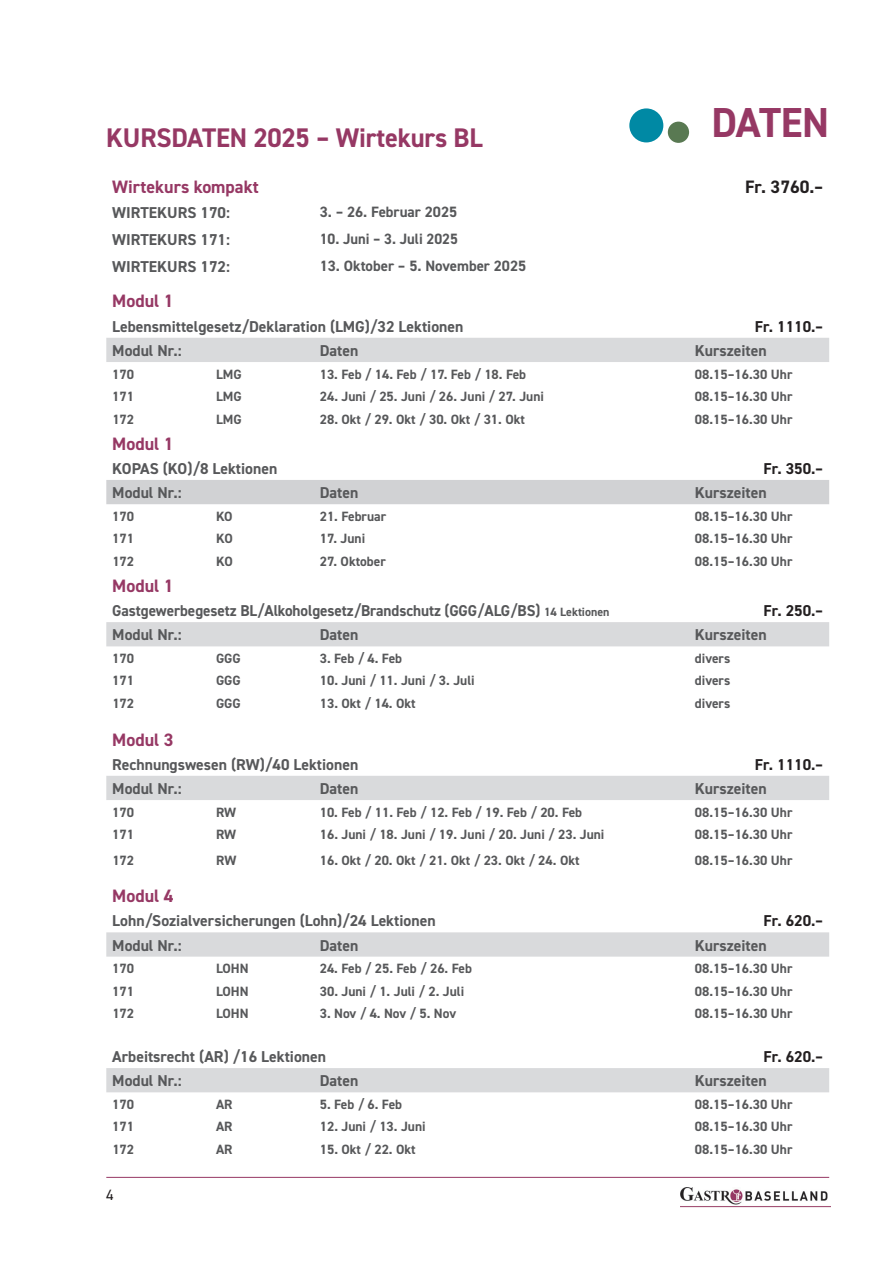
<style>
.page{position:relative;width:893px;height:1263px;background:#fff}
.page>*{position:absolute;margin:0;border:0;box-sizing:border-box;transform-origin:0 0}
.t1{font:700 42px "DIN2014";letter-spacing:-.02em;color:#963864}
.t2{font:700 27px "DIN2014";letter-spacing:-.01em;color:#963864}
.t3{font:700 18px "DIN2014";color:#963864}
.t4{font:700 18px "DIN2014";color:#231f20}
.t5{font:700 15.75px "DIN2014";color:#57585a}
.t6{font:700 15.75px "DIN2014";color:#231f20}
.t7{font:700 15px "DIN2014";color:#57585a}
.t8{font:15px "DIN2014";color:#231f20}
.t9{font:700 13.5px "DIN2014";color:#57585a}
.s1{font-size:12px}
</style>
<div class="page">
<img style="left:680px;top:1187px;width:150px;height:21px">
<hr style="left:106px;top:1177px;width:723px;height:1px;background:#963864">
<div style="left:629px;top:108px;width:34px;height:34px;background:#0089a4;border-radius:50%"></div>
<div style="left:668px;top:122px;width:21px;height:21px;background:#597952;border-radius:50%"></div>
<svg style="left:106px;top:338px;width:723px;height:619px"></svg>
<div style="left:106px;top:480px;width:723px;height:24px;background:#d1d2d4"></div>
<div style="left:106px;top:1068px;width:723px;height:24px;background:#d9dadc"></div>
<h2 class="t2" style="left:106px;top:120px;width:378px">KURSDATEN 2025 – Wirtekurs BL</h2>
<h1 class="t1" style="left:711px;top:94px;width:119px">DATEN</h1>
<h3 class="t3" style="left:112px;top:175px;width:148px">Wirtekurs kompakt</h3>
<h3 class="t4" style="left:745px;top:175px;width:79px">Fr. 3760.–</h3>
<p class="t5" style="left:112px;top:202px;width:119px">WIRTEKURS 170:</p>
<p class="t7" style="left:320px;top:202px;width:139px">3. – 26. Februar 2025</p>
<p class="t5" style="left:112px;top:229px;width:119px">WIRTEKURS 171:</p>
<p class="t7" style="left:320px;top:229px;width:140px">10. Juni – 3. Juli 2025</p>
<p class="t5" style="left:112px;top:256px;width:119px">WIRTEKURS 172:</p>
<p class="t7" style="left:320px;top:256px;width:208px">13. Oktober – 5. November 2025</p>
<h3 class="t3" style="left:112px;top:289px;width:63px">Modul 1</h3>
<p class="t5" style="left:112px;top:316px;width:353px">Lebensmittelgesetz/Deklaration (LMG)/32 Lektionen</p>
<p class="t6" style="left:755px;top:316px;width:70px">Fr. 1110.–</p>
<p class="t5" style="left:112px;top:340px;width:71px">Modul Nr.:</p>
<p class="t5" style="left:320px;top:340px;width:40px">Daten</p>
<p class="t5" style="left:695px;top:340px;width:73px">Kurszeiten</p>
<p class="t9" style="left:112px;top:365px;width:23px">170</p>
<p class="t9" style="left:216px;top:365px;width:27px">LMG</p>
<p class="t9" style="left:320px;top:365px;width:208px">13. Feb / 14. Feb / 17. Feb / 18. Feb</p>
<p class="t9" style="left:695px;top:365px;width:99px">08.15–16.30 Uhr</p>
<p class="t9" style="left:112px;top:387px;width:23px">171</p>
<p class="t9" style="left:216px;top:387px;width:27px">LMG</p>
<p class="t9" style="left:320px;top:387px;width:226px">24. Juni / 25. Juni / 26. Juni / 27. Juni</p>
<p class="t9" style="left:695px;top:387px;width:99px">08.15–16.30 Uhr</p>
<p class="t9" style="left:112px;top:410px;width:23px">172</p>
<p class="t9" style="left:216px;top:410px;width:27px">LMG</p>
<p class="t9" style="left:320px;top:410px;width:207px">28. Okt / 29. Okt / 30. Okt / 31. Okt</p>
<p class="t9" style="left:695px;top:410px;width:99px">08.15–16.30 Uhr</p>
<h3 class="t3" style="left:112px;top:431px;width:63px">Modul 1</h3>
<p class="t5" style="left:112px;top:458px;width:167px">KOPAS (KO)/8 Lektionen</p>
<p class="t6" style="left:763px;top:458px;width:61px">Fr. 350.–</p>
<p class="t5" style="left:112px;top:482px;width:71px">Modul Nr.:</p>
<p class="t5" style="left:320px;top:482px;width:40px">Daten</p>
<p class="t5" style="left:695px;top:482px;width:73px">Kurszeiten</p>
<p class="t9" style="left:112px;top:507px;width:23px">170</p>
<p class="t9" style="left:216px;top:507px;width:18px">KO</p>
<p class="t9" style="left:320px;top:507px;width:68px">21. Februar</p>
<p class="t9" style="left:695px;top:507px;width:99px">08.15–16.30 Uhr</p>
<p class="t9" style="left:112px;top:530px;width:23px">171</p>
<p class="t9" style="left:216px;top:530px;width:18px">KO</p>
<p class="t9" style="left:320px;top:530px;width:47px">17. Juni</p>
<p class="t9" style="left:695px;top:530px;width:99px">08.15–16.30 Uhr</p>
<p class="t9" style="left:112px;top:552px;width:23px">172</p>
<p class="t9" style="left:216px;top:552px;width:18px">KO</p>
<p class="t9" style="left:320px;top:552px;width:68px">27. Oktober</p>
<p class="t9" style="left:695px;top:552px;width:99px">08.15–16.30 Uhr</p>
<h3 class="t3" style="left:112px;top:574px;width:63px">Modul 1</h3>
<p class="t5" style="left:112px;top:600px;width:499px">Gastgewerbegesetz BL/Alkoholgesetz/Brandschutz (GGG/ALG/BS) <span class="s1">14 Lektionen</span></p>
<p class="t6" style="left:763px;top:600px;width:61px">Fr. 250.–</p>
<p class="t5" style="left:112px;top:624px;width:71px">Modul Nr.:</p>
<p class="t5" style="left:320px;top:624px;width:40px">Daten</p>
<p class="t5" style="left:695px;top:624px;width:73px">Kurszeiten</p>
<p class="t9" style="left:112px;top:649px;width:23px">170</p>
<p class="t9" style="left:216px;top:649px;width:26px">GGG</p>
<p class="t9" style="left:320px;top:649px;width:84px">3. Feb / 4. Feb</p>
<p class="t9" style="left:695px;top:649px;width:37px">divers</p>
<p class="t9" style="left:112px;top:672px;width:23px">171</p>
<p class="t9" style="left:216px;top:672px;width:26px">GGG</p>
<p class="t9" style="left:320px;top:672px;width:156px">10. Juni / 11. Juni / 3. Juli</p>
<p class="t9" style="left:695px;top:672px;width:37px">divers</p>
<p class="t9" style="left:112px;top:694px;width:23px">172</p>
<p class="t9" style="left:216px;top:694px;width:26px">GGG</p>
<p class="t9" style="left:320px;top:694px;width:97px">13. Okt / 14. Okt</p>
<p class="t9" style="left:695px;top:694px;width:37px">divers</p>
<h3 class="t3" style="left:112px;top:727px;width:63px">Modul 3</h3>
<p class="t5" style="left:112px;top:754px;width:248px">Rechnungswesen (RW)/40 Lektionen</p>
<p class="t6" style="left:755px;top:754px;width:70px">Fr. 1110.–</p>
<p class="t5" style="left:112px;top:778px;width:71px">Modul Nr.:</p>
<p class="t5" style="left:320px;top:778px;width:40px">Daten</p>
<p class="t5" style="left:695px;top:778px;width:73px">Kurszeiten</p>
<p class="t9" style="left:112px;top:803px;width:23px">170</p>
<p class="t9" style="left:216px;top:803px;width:22px">RW</p>
<p class="t9" style="left:320px;top:803px;width:264px">10. Feb / 11. Feb / 12. Feb / 19. Feb / 20. Feb</p>
<p class="t9" style="left:695px;top:803px;width:99px">08.15–16.30 Uhr</p>
<p class="t9" style="left:112px;top:825px;width:23px">171</p>
<p class="t9" style="left:216px;top:825px;width:22px">RW</p>
<p class="t9" style="left:320px;top:825px;width:286px">16. Juni / 18. Juni / 19. Juni / 20. Juni / 23. Juni</p>
<p class="t9" style="left:695px;top:825px;width:99px">08.15–16.30 Uhr</p>
<p class="t9" style="left:112px;top:851px;width:23px">172</p>
<p class="t9" style="left:216px;top:851px;width:22px">RW</p>
<p class="t9" style="left:320px;top:851px;width:261px">16. Okt / 20. Okt / 21. Okt / 23. Okt / 24. Okt</p>
<p class="t9" style="left:695px;top:851px;width:99px">08.15–16.30 Uhr</p>
<h3 class="t3" style="left:112px;top:884px;width:63px">Modul 4</h3>
<p class="t5" style="left:112px;top:910px;width:325px">Lohn/Sozialversicherungen (Lohn)/24 Lektionen</p>
<p class="t6" style="left:763px;top:910px;width:61px">Fr. 620.–</p>
<p class="t5" style="left:112px;top:935px;width:71px">Modul Nr.:</p>
<p class="t5" style="left:320px;top:935px;width:40px">Daten</p>
<p class="t5" style="left:695px;top:935px;width:73px">Kurszeiten</p>
<p class="t9" style="left:112px;top:959px;width:23px">170</p>
<p class="t9" style="left:216px;top:959px;width:34px">LOHN</p>
<p class="t9" style="left:320px;top:959px;width:154px">24. Feb / 25. Feb / 26. Feb</p>
<p class="t9" style="left:695px;top:959px;width:99px">08.15–16.30 Uhr</p>
<p class="t9" style="left:112px;top:982px;width:23px">171</p>
<p class="t9" style="left:216px;top:982px;width:34px">LOHN</p>
<p class="t9" style="left:320px;top:982px;width:146px">30. Juni / 1. Juli / 2. Juli</p>
<p class="t9" style="left:695px;top:982px;width:99px">08.15–16.30 Uhr</p>
<p class="t9" style="left:112px;top:1004px;width:23px">172</p>
<p class="t9" style="left:216px;top:1004px;width:34px">LOHN</p>
<p class="t9" style="left:320px;top:1004px;width:138px">3. Nov / 4. Nov / 5. Nov</p>
<p class="t9" style="left:695px;top:1004px;width:99px">08.15–16.30 Uhr</p>
<p class="t5" style="left:112px;top:1046px;width:215px">Arbeitsrecht (AR) /16 Lektionen</p>
<p class="t6" style="left:763px;top:1046px;width:61px">Fr. 620.–</p>
<p class="t5" style="left:112px;top:1070px;width:71px">Modul Nr.:</p>
<p class="t5" style="left:320px;top:1070px;width:40px">Daten</p>
<p class="t5" style="left:695px;top:1070px;width:73px">Kurszeiten</p>
<p class="t9" style="left:112px;top:1095px;width:23px">170</p>
<p class="t9" style="left:216px;top:1095px;width:18px">AR</p>
<p class="t9" style="left:320px;top:1095px;width:84px">5. Feb / 6. Feb</p>
<p class="t9" style="left:695px;top:1095px;width:99px">08.15–16.30 Uhr</p>
<p class="t9" style="left:112px;top:1118px;width:23px">171</p>
<p class="t9" style="left:216px;top:1118px;width:18px">AR</p>
<p class="t9" style="left:320px;top:1118px;width:107px">12. Juni / 13. Juni</p>
<p class="t9" style="left:695px;top:1118px;width:99px">08.15–16.30 Uhr</p>
<p class="t9" style="left:112px;top:1140px;width:23px">172</p>
<p class="t9" style="left:216px;top:1140px;width:18px">AR</p>
<p class="t9" style="left:320px;top:1140px;width:97px">15. Okt / 22. Okt</p>
<p class="t9" style="left:695px;top:1140px;width:99px">08.15–16.30 Uhr</p>
<p class="t8" style="left:106px;top:1186px;width:9px">4</p>
</div>
